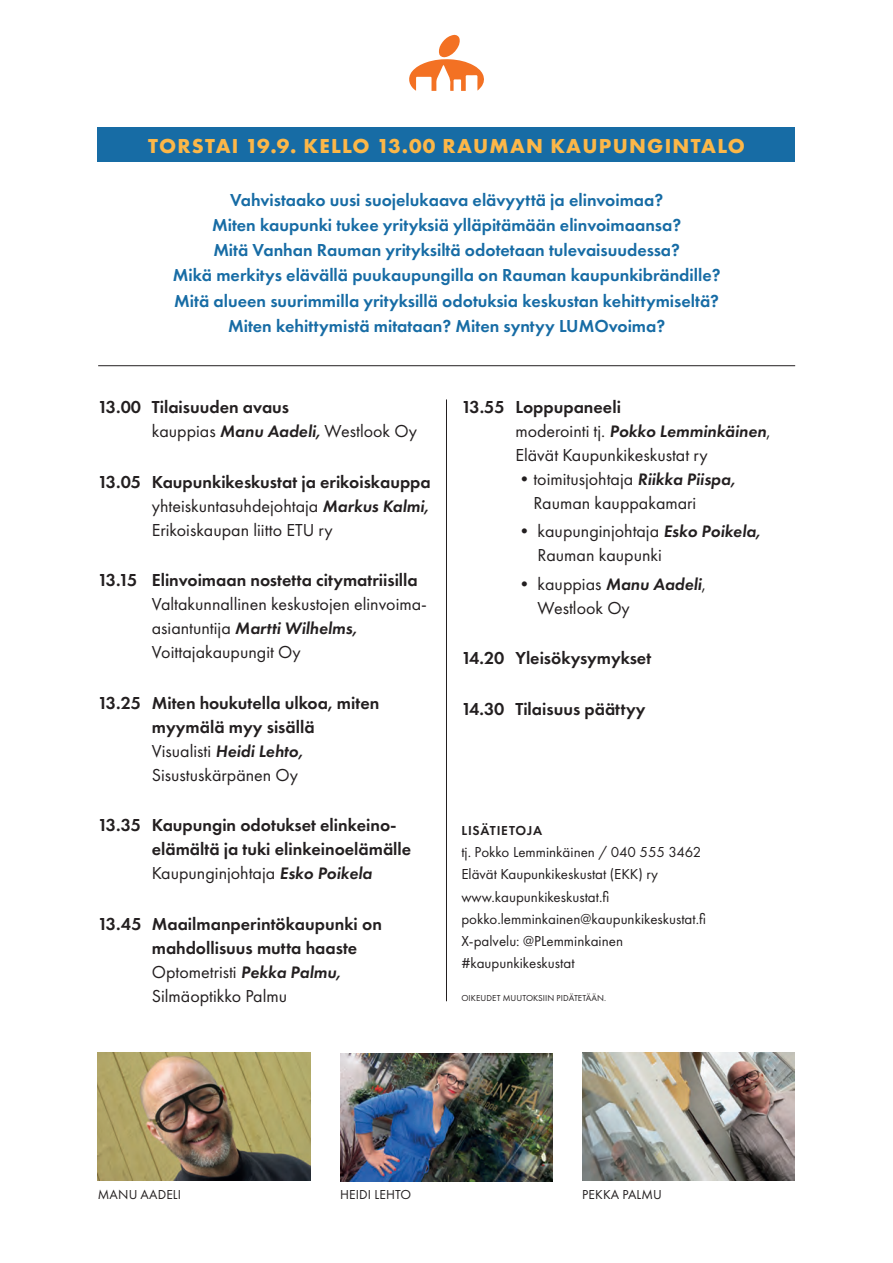
<style>
.page{position:relative;width:893px;height:1263px;background:#fff}
.page>*{position:absolute;margin:0;border:0;box-sizing:border-box;transform-origin:0 0}
.t1{font:700 21px "Futura PT";letter-spacing:.06em;color:#fcb748}
.t2{font:600 18px/24px "Futura PT";color:#231f20}
.t3{font:600 18px/25.2px "Futura PT";color:#176ca5;text-align:center}
.t4{font:18px/24px "Futura PT";color:#231f20}
.t5{font:italic 600 17.25px "Futura PT";color:#231f20}
.t6{font:15px/22.2px "Futura PT";color:#231f20}
.t7{font:13.5px "Futura PT";letter-spacing:.01em;color:#231f20}
.t8{font:600 13.5px "Futura PT";letter-spacing:.06em;color:#231f20}
.t9{font:9px "Futura PT";letter-spacing:.01em;color:#231f20}
.s1{font-weight:400}
.s2{font-style:italic;font-size:17.25px}
.s3{font-weight:600}
.s4{font-weight:600;font-style:italic;font-size:17.25px}
.s5{font-weight:400;font-style:normal;font-size:18px}
</style>
<div class="page">
<svg style="left:409px;top:35px;width:75px;height:56px"></svg>
<div style="left:98px;top:128px;width:697px;height:34px;background:#176ca5"></div>
<img style="left:340px;top:1053px;width:213px;height:128px">
<img style="left:98px;top:1053px;width:212px;height:127px">
<img style="left:582px;top:1053px;width:213px;height:127px">
<hr style="left:98px;top:365px;width:697px;height:1px;background:#231f20">
<hr style="left:446px;top:399px;width:1px;height:602px;background:#231f20">
<p class="t1" style="left:148px;top:132px;width:598px">TORSTAI 19.9. KELLO 13.00 RAUMAN KAUPUNGINTALO</p>
<p class="t3" style="left:173px;top:187px;width:549px">Vahvistaako uusi suojelukaava elävyyttä ja elinvoimaa?<br>Miten kaupunki tukee yrityksiä ylläpitämään elinvoimaansa?<br>Mitä Vanhan Rauman yrityksiltä odotetaan tulevaisuudessa?<br>Mikä merkitys elävällä puukaupungilla on Rauman kaupunkibrändille?<br>Mitä alueen suurimmilla yrityksillä odotuksia keskustan kehittymiseltä?<br>Miten kehittymistä mitataan? Miten syntyy LUMOvoima?</p>
<p class="t2" style="left:152px;top:395px;width:267px;text-indent:-54px">13.00 Tilaisuuden avaus<br><span class="s1">kauppias</span> <span class="s2">Manu Aadeli,</span> <span class="s1">Westlook Oy</span></p>
<p class="t4" style="left:152px;top:470px;width:281px;text-align:justify;text-indent:-54px"><span class="s3">13.05 Kaupunkikeskustat ja erikoiskauppa </span>yhteiskuntasuhdejohtaja <span class="s4">Markus Kalmi, </span>Erikoiskaupan liitto ETU ry</p>
<p class="t2" style="left:98px;top:568px;width:321px">13.15 Elinvoimaan nostetta citymatriisilla</p>
<p class="t4" style="left:152px;top:592px;width:277px">Valtakunnallinen keskustojen elinvoima-</p>
<p class="t5" style="left:152px;top:617px;width:207px"><span class="s5">asiantuntija</span> Martti Wilhelms,</p>
<p class="t4" style="left:152px;top:640px;width:150px">Voittajakaupungit Oy</p>
<p class="t2" style="left:98px;top:690px;width:283px;text-align:center">13.25 Miten houkutella ulkoa, miten myymälä myy sisällä</p>
<p class="t5" style="left:152px;top:740px;width:153px"><span class="s5">Visualisti</span> Heidi Lehto,</p>
<p class="t4" style="left:152px;top:763px;width:148px">Sisustuskärpänen Oy</p>
<p class="t2" style="left:152px;top:813px;width:261px;text-indent:-54px">13.35 Kaupungin odotukset elinkeino&shy;elämältä ja tuki elinkeinoelämälle<br><span class="s1">Kaupunginjohtaja</span> <span class="s2">Esko Poikela</span></p>
<p class="t2" style="left:152px;top:911px;width:232px;text-indent:-54px">13.45 Maailmanperintökaupunki on mahdollisuus mutta haaste<br><span class="s1">Optometristi</span> <span class="s2">Pekka Palmu,<br></span><span class="s1">Silmäoptikko Palmu</span></p>
<p class="t2" style="left:461px;top:395px;width:161px">13.55 Loppupaneeli</p>
<p class="t5" style="left:515px;top:420px;width:257px"><span class="s5">moderointi tj.</span> Pokko Lemminkäinen<span class="s5">,</span></p>
<p class="t4" style="left:515px;top:443px;width:194px">Elävät Kaupunkikeskustat ry</p>
<p class="t4" style="left:533px;top:467px;width:203px;text-indent:-18px">•toimitusjohtaja <span class="s4">Riikka Piispa,<br></span>Rauman kauppakamari</p>
<p class="t4" style="left:538px;top:519px;width:224px;text-indent:-22px">• kaupunginjohtaja <span class="s4">Esko Poikela,<br></span>Rauman kaupunki</p>
<p class="t4" style="left:538px;top:572px;width:170px;text-indent:-22px">• kauppias <span class="s4">Manu Aadeli</span>,<br>Westlook Oy</p>
<p class="t2" style="left:461px;top:646px;width:191px">14.20 Yleisökysymykset</p>
<p class="t2" style="left:461px;top:696px;width:186px">14.30 Tilaisuus päättyy</p>
<p class="t8" style="left:461px;top:822px;width:82px">LISÄTIETOJA</p>
<p class="t6" style="left:461px;top:841px;width:246px">tj. Pokko Lemminkäinen / 040 555 3462<br>Elävät Kaupunkikeskustat (EKK) ry www.kaupunkikeskustat.fi pokko.lemminkainen@kaupunkikeskustat.fi<br>X-palvelu: @PLemminkainen #kaupunkikeskustat</p>
<p class="t9" style="left:461px;top:993px;width:146px">OIKEUDET MUUTOKSIIN PIDÄTETÄÄN.</p>
<p class="t7" style="left:98px;top:1187px;width:85px">MANU AADELI</p>
<p class="t7" style="left:340px;top:1187px;width:73px">HEIDI LEHTO</p>
<p class="t7" style="left:582px;top:1187px;width:81px">PEKKA PALMU</p>
</div>
